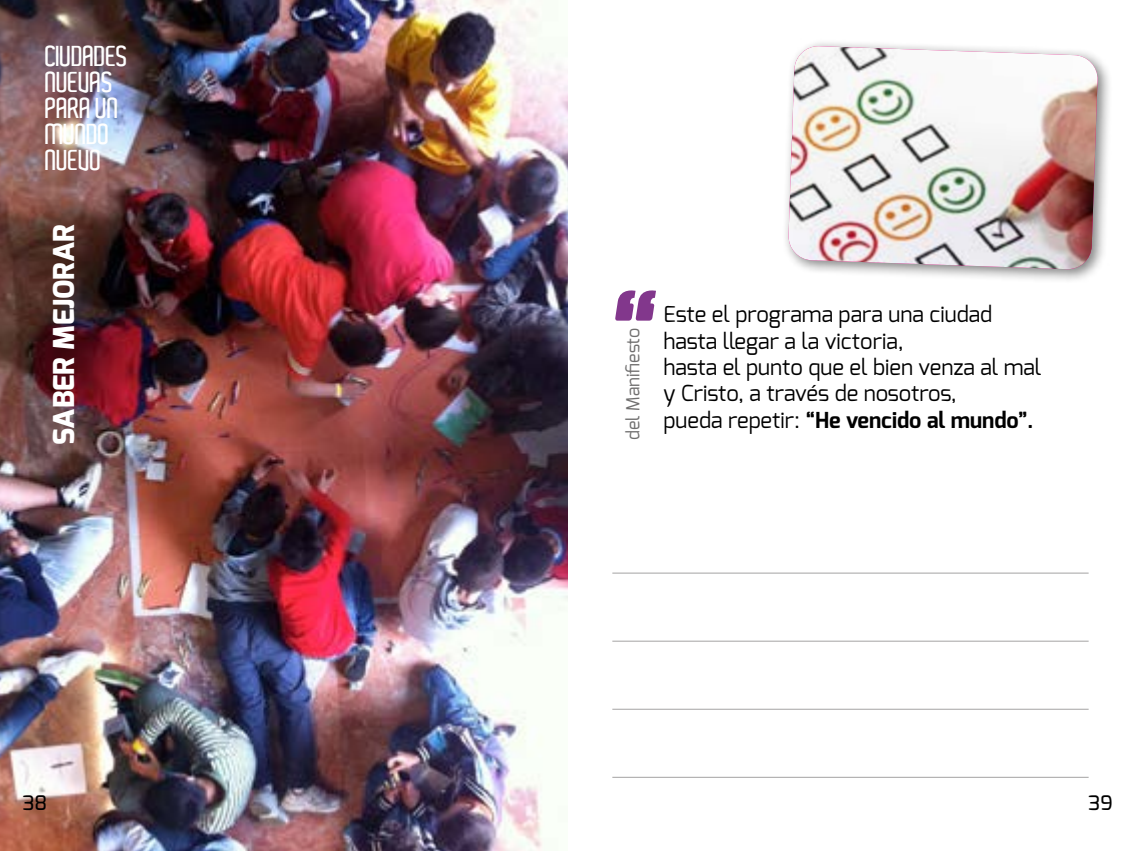
<style>
.page{position:relative;width:1134px;height:851px;background:#fff}
.page>*{position:absolute;margin:0;border:0;box-sizing:border-box;transform-origin:0 0}
.t1{font:italic 800 112px "Exo";color:#82378c}
.t2{font:800 28.8px "Exo";color:#fff}
.t3{font:600 28px/26px "Aldo";letter-spacing:-.03em;color:#fff}
.t4{font:22px/26.4px "Exo";color:#000}
.t5{font:500 20px "Exo";color:#000}
.t6{font:18px "Exo";color:#706f6f}
.s1{font-weight:700}
</style>
<div class="page">
<img style="left:0;top:0;width:567px;height:850px">
<div style="left:781px;top:39px;width:332px;height:246px;background:#000;opacity:.5"></div>
<img style="left:788px;top:46px;width:310px;height:223px">
<hr style="left:612px;top:572px;width:477px;height:1px;background:#b3b2b2">
<hr style="left:612px;top:640px;width:477px;height:1px;background:#b3b2b2">
<hr style="left:612px;top:708px;width:477px;height:1px;background:#b3b2b2">
<hr style="left:612px;top:776px;width:477px;height:1px;background:#b3b2b2">
<p class="t3" style="left:45px;top:43px;width:85px">CIUDADES<br>NUEVAS<br>PARA UN<br>MUNDO<br>NUEVO</p>
<h2 class="t2" style="left:45px;top:445px;width:222px;rotate:-90deg">SABER MEJORAR</h2>
<h1 class="t1" style="left:601px;top:261px;width:49px">“</h1>
<p class="t6" style="left:621px;top:440px;width:114px;rotate:-90deg">del Manifiesto</p>
<p class="t4" style="left:663px;top:301px;width:380px">Este el programa para una ciudad hasta llegar a la victoria,<br>hasta el punto que el bien venza al mal y Cristo, a través de nosotros,<br>pueda repetir: <span class="s1">“He vencido al mundo”.</span></p>
<p class="t5" style="left:23px;top:790px;width:26px">38</p>
<p class="t5" style="left:1088px;top:790px;width:26px">39</p>
</div>
